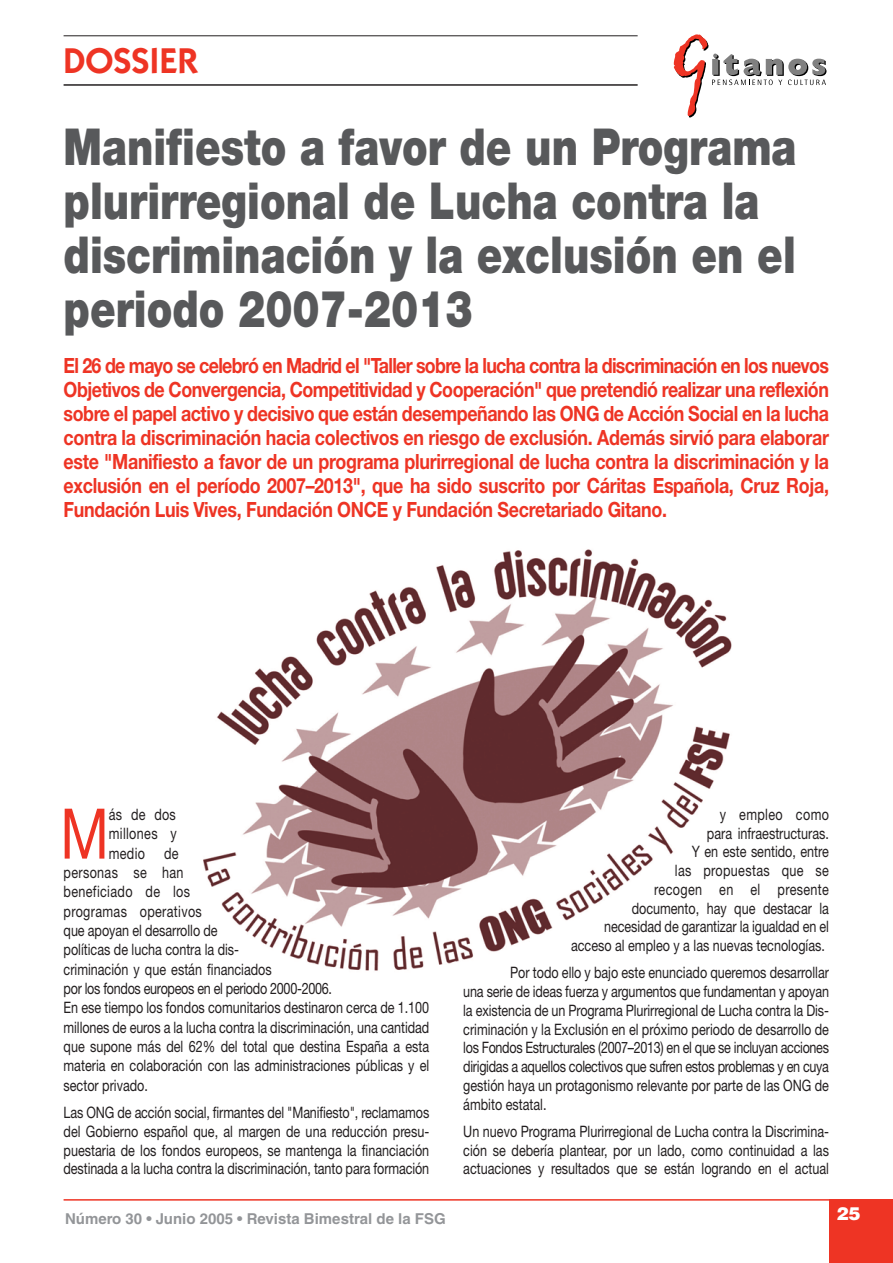
<style>
.page{position:relative;width:893px;height:1263px;background:#fff}
.page>*{position:absolute;margin:0;border:0;box-sizing:border-box;transform-origin:0 0}
.t1{font:69.9px "Helvetica Neue";color:#ee3424;scale:.8 1}
.t2{font:900 51px/54px "Helvetica Neue";color:#58595b;scale:.8 1}
.t3{font:600 36px "Itc Kabel";color:#ee3424}
.t4{font:700 21px/24px "Helvetica Neue";letter-spacing:-.015em;color:#ee3424;text-align:justify;scale:.85 1}
.t5{font:900 18px "Helvetica";color:#fff}
.t6{font:15.75px/18.8px "Helvetica Neue";color:#231f20;text-align:justify;scale:.8 1}
.t7{font:15.75px "Helvetica Neue";letter-spacing:.03em;color:#231f20;scale:.8 1}
.t8{font:15.75px "Helvetica Neue";letter-spacing:-.025em;color:#231f20;scale:.8 1}
.t9{font:700 15px "Helvetica";color:#939598}
</style>
<div class="page">
<svg style="left:674px;top:34px;width:152px;height:84px"></svg>
<div style="left:829px;top:1200px;width:63px;height:63px;background:#ee3424"></div>
<hr style="left:64px;top:84px;width:574px;height:2px;background:#231f20">
<hr style="left:64px;top:36px;width:574px;height:1px;background:#231f20">
<hr style="left:64px;top:1199px;width:828px;height:1px;background:#ee3424">
<img style="left:203px;top:549px;width:529px;height:422px">
<h3 class="t3" style="left:64px;top:48px;width:136px">DOSSIER</h3>
<h2 class="t2" style="left:64px;top:124px;width:918px">Manifiesto a favor de un Programa plurirregional de Lucha contra la discriminación y la exclusión en el periodo 2007-2013</h2>
<p class="t4" style="left:64px;top:355px;width:902px">El 26 de mayo se celebró en Madrid el "Taller sobre la lucha contra la discriminación en los nuevos Objetivos de Convergencia, Competitividad y Cooperación" que pretendió realizar una reflexión sobre el papel activo y decisivo que están desempeñando las ONG de Acción Social en la lucha contra la discriminación hacia colectivos en riesgo de exclusión. Además sirvió para elaborar este "Manifiesto a favor de un programa plurirregional de lucha contra la discriminación y la exclusión en el período 2007–2013", que ha sido suscrito por Cáritas Española, Cruz Roja, Fundación Luis Vives, Fundación ONCE y Fundación Secretariado Gitano.</p>
<h1 class="t1" style="left:60px;top:809px;width:62px">M</h1>
<p class="t6" style="left:109px;top:806px;width:85px">ás de dos</p>
<p class="t7" style="left:109px;top:828px;width:86px">millones y</p>
<p class="t6" style="left:109px;top:845px;width:89px">medio de</p>
<p class="t7" style="left:64px;top:867px;width:151px">personas se han</p>
<p class="t7" style="left:64px;top:886px;width:160px">beneficiado de los</p>
<p class="t7" style="left:64px;top:905px;width:174px">programas operativos</p>
<p class="t6" style="left:64px;top:922px;width:194px">que apoyan el desarrollo de</p>
<p class="t6" style="left:64px;top:942px;width:221px">políticas de lucha contra la dis-</p>
<p class="t6" style="left:64px;top:961px;width:262px">criminación y que están financiados</p>
<p class="t8" style="left:64px;top:983px;width:337px">por los fondos europeos en el periodo 2000-2006.</p>
<p class="t6" style="left:64px;top:1000px;width:459px">En ese tiempo los fondos comunitarios destinaron cerca de 1.100</p>
<p class="t6" style="left:64px;top:1019px;width:459px">millones de euros a la lucha contra la discriminación, una cantidad</p>
<p class="t6" style="left:64px;top:1039px;width:459px">que supone más del 62% del total que destina España a esta</p>
<p class="t6" style="left:64px;top:1058px;width:459px">materia en colaboración con las administraciones públicas y el</p>
<p class="t6" style="left:64px;top:1077px;width:107px">sector privado.</p>
<p class="t6" style="left:64px;top:1105px;width:459px">Las ONG de acción social, firmantes del "Manifiesto", reclamamos del Gobierno español que, al margen de una reducción presu&shy;puestaria de los fondos europeos, se mantenga la financiación destinada a la lucha contra la discriminación, tanto para formación</p>
<p class="t9" style="left:65px;top:1213px;width:382px">Número 30 • Junio 2005 • Revista Bimestral de la FSG</p>
<p class="t6" style="left:571px;top:806px;width:324px;text-align:right">y empleo como<br>para infraestructuras.<br>Y en este sentido, entre<br>las propuestas que se<br>recogen en el presente<br>documento, hay que destacar la necesidad de garantizar la igualdad en el acceso al empleo y a las nuevas tecnologías.</p>
<p class="t6" style="left:463px;top:965px;width:459px;text-indent:47px">Por todo ello y bajo este enunciado queremos desarrollar una serie de ideas fuerza y argumentos que fundamentan y apoyan la existencia de un Programa Plurirregional de Lucha contra la Dis&shy;criminación y la Exclusión en el próximo periodo de desarrollo de los Fondos Estructurales (2007–2013) en el que se incluyan acciones dirigidas a aquellos colectivos que sufren estos problemas y en cuya gestión haya un protagonismo relevante por parte de las ONG de ámbito estatal.</p>
<p class="t6" style="left:463px;top:1123px;width:459px">Un nuevo Programa Plurirregional de Lucha contra la Discrimina&shy;ción se debería plantear, por un lado, como continuidad a las actuaciones y resultados que se están logrando en el actual</p>
<p class="t5" style="left:836px;top:1207px;width:26px">25</p>
</div>
